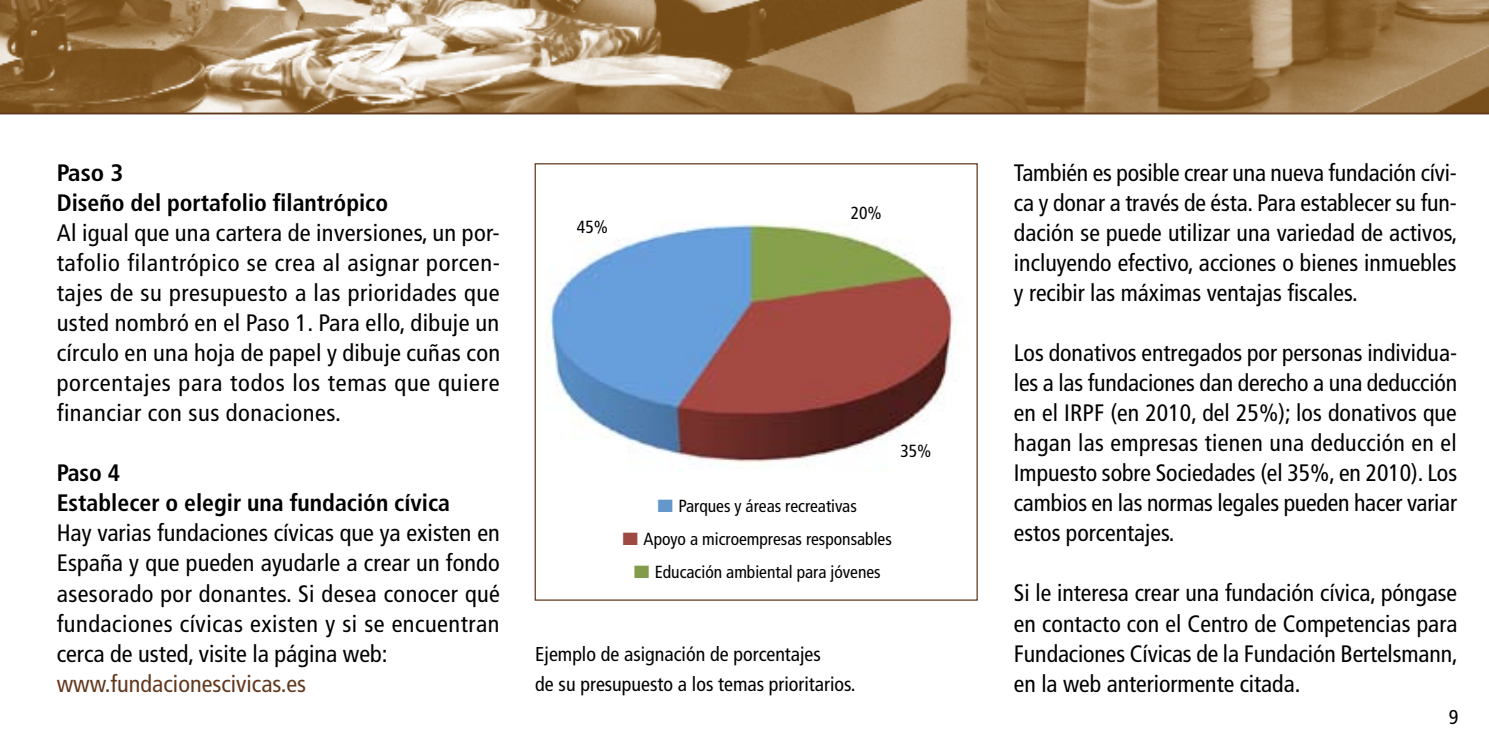
<style>
.page{position:relative;width:1489px;height:745px;background:#fff}
.page>*{position:absolute;margin:0;border:0;box-sizing:border-box;transform-origin:0 0}
.t1{font:condensed 23.75px/30px "Frutiger";color:#000;text-align:justify}
.t2{font:700 condensed 23.75px/30px "Frutiger";color:#000}
.t3{font:700 condensed 23.75px/30px "Frutiger";color:#000;scale:1.05 1}
.t4{font:condensed 23.75px "Frutiger";color:#63391e}
.t5{font:condensed 20px/30px "Frutiger";color:#000}
.t6{font:condensed 17.5px/33px "Frutiger";color:#000;text-align:center}
</style>
<div class="page">
<img style="left:0;top:0;width:1488px;height:112px">
<hr style="left:0;top:112px;width:1488px;height:2px;background:#63391e">
<div style="left:534px;top:163px;width:443px;height:437px;background:#fff;border:1px solid #63391e"></div>
<img style="left:545px;top:222px;width:412px;height:250px">
<p class="t3" style="left:57px;top:158px;width:317px">Paso 3<br>Diseño del portafolio filantrópico</p>
<p class="t1" style="left:57px;top:218px;width:445px">Al igual que una cartera de inversiones, un por&shy;tafolio filantrópico se crea al asignar porcen&shy;tajes de su presupuesto a las prioridades que usted nombró en el Paso 1. Para ello, dibuje un círculo en una hoja de papel y dibuje cuñas con porcentajes para todos los temas que quiere financiar con sus donaciones.</p>
<p class="t2" style="left:57px;top:458px;width:395px">Paso 4<br>Establecer o elegir una fundación cívica</p>
<p class="t1" style="left:57px;top:518px;width:445px">Hay varias fundaciones cívicas que ya existen en España y que pueden ayudarle a crear un fondo asesorado por donantes. Si desea conocer qué fundaciones cívicas existen y si se encuentran cerca de usted, visite la página web:</p>
<p class="t4" style="left:57px;top:669px;width:251px">www.fundacionescivicas.es</p>
<p class="t6" style="left:577px;top:210px;width:33px">45%</p>
<p class="t6" style="left:850px;top:196px;width:33px">20%</p>
<p class="t6" style="left:900px;top:434px;width:33px">35%</p>
<p class="t6" style="left:643px;top:489px;width:250px">Parques y áreas recreativas<br>Apoyo a microempresas responsables<br>Educación ambiental para jóvenes</p>
<p class="t5" style="left:535px;top:638px;width:322px">Ejemplo de asignación de porcentajes<br>de su presupuesto a los temas prioritarios.</p>
<p class="t1" style="left:1013px;top:158px;width:445px">También es posible crear una nueva fundación cívi&shy;ca y donar a través de ésta. Para establecer su fun&shy;dación se puede utilizar una variedad de activos, incluyendo efectivo, acciones o bienes inmuebles y recibir las máximas ventajas fiscales.</p>
<p class="t1" style="left:1013px;top:338px;width:445px">Los donativos entregados por personas individua&shy;les a las fundaciones dan derecho a una deducción en el IRPF (en 2010, del 25%); los donativos que hagan las empresas tienen una deducción en el Impuesto sobre Sociedades (el 35%, en 2010). Los cambios en las normas legales pueden hacer variar estos porcentajes.</p>
<p class="t1" style="left:1013px;top:578px;width:445px">Si le interesa crear una fundación cívica, póngase en contacto con el Centro de Competencias para Fundaciones Cívicas de la Fundación Bertelsmann, en la web anteriormente citada.</p>
<p class="t5" style="left:1448px;top:701px;width:11px">9</p>
</div>
